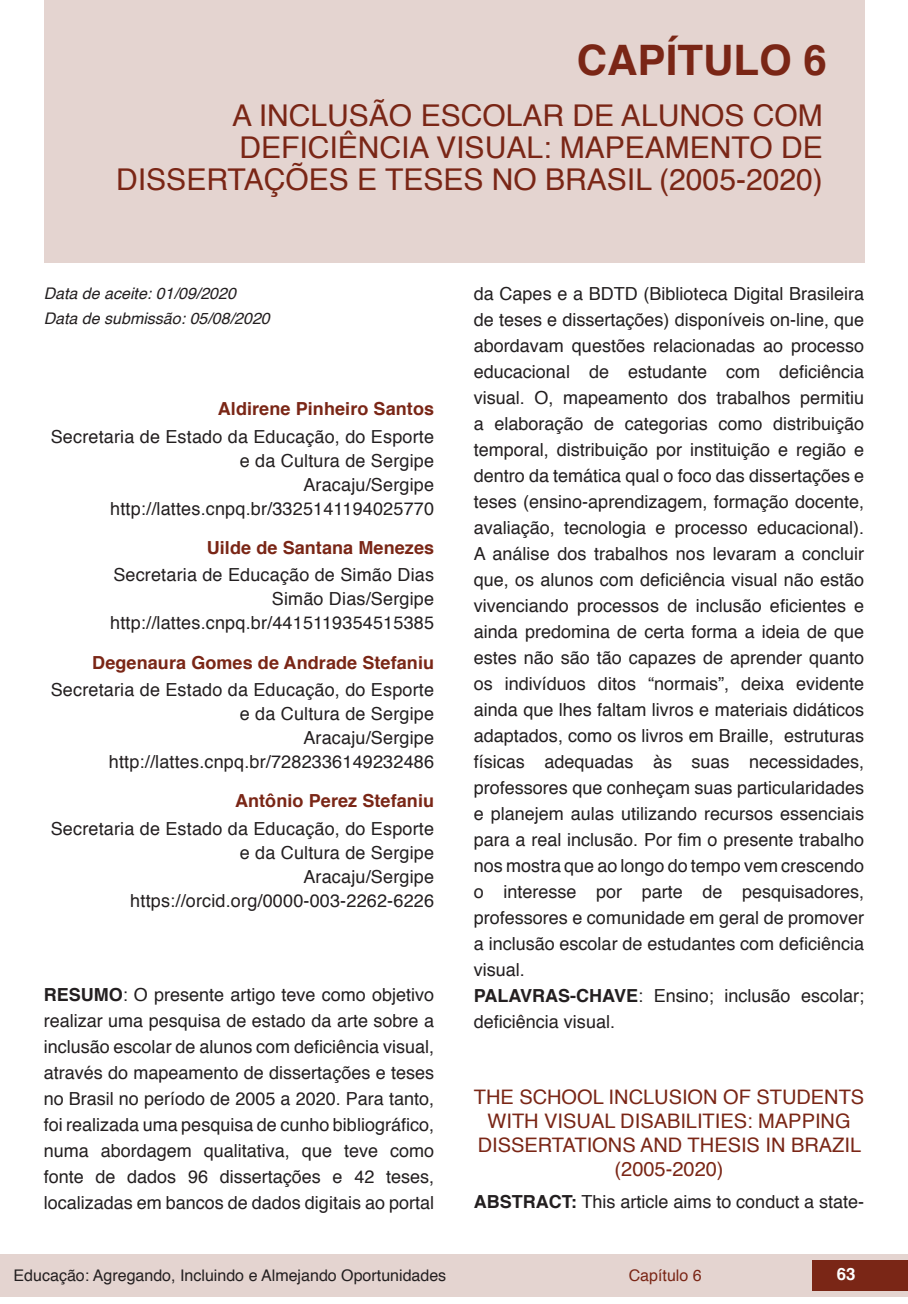
<style>
.page{position:relative;width:908px;height:1304px;background:#fff}
.page>*{position:absolute;margin:0;border:0;box-sizing:border-box;transform-origin:0 0}
.capítulos{font:700 42px "Helvetica";color:#7a2616}
.nome_artigos{font:30px/32px "Helvetica";color:#7a2616;text-align:right}
.título_Inglês{font:20px/24px "Helvetica";color:#7a2616;text-align:center}
.Resumos_e_PC_TXT{font:18px/26px "Helvetica";color:#231f20;text-align:justify}
.info_autores{font:18px/24px "Helvetica";letter-spacing:.01em;color:#231f20;text-align:right}
.nome_autores{font:700 18px "Helvetica";letter-spacing:.005em;color:#7a2616}
.t1{font:700 16.8px "Helvetica";color:#fff}
.t2{font:16px "Helvetica";color:#231f20}
.data{font:italic 16px "Helvetica";color:#231f20}
.t3{font:16px "Helvetica";color:#7a2616}
.s1{font-weight:700}
</style>
<div class="page">
<div style="left:0;top:1254px;width:906px;height:43px;background:#e4d4d0"></div>
<div style="left:812px;top:1261px;width:95px;height:30px;background:#7a2616"></div>
<div style="left:44px;top:0;width:819px;height:263px;background:#e4d4d0"></div>
<p class="capítulos" style="left:576px;top:26px;width:251px">CAPÍTULO 6</p>
<p class="nome_artigos" style="left:116px;top:101px;width:707px">A INCLUSÃO ESCOLAR DE ALUNOS COM<br>DEFICIÊNCIA VISUAL: MAPEAMENTO DE<br>DISSERTAÇÕES E TESES NO BRASIL (2005-2020)</p>
<p class="data" style="left:44px;top:280px;width:194px">Data de aceite: 01/09/2020</p>
<p class="data" style="left:44px;top:306px;width:227px">Data de submissão: 05/08/2020</p>
<p class="nome_autores" style="left:218px;top:395px;width:218px">Aldirene Pinheiro Santos</p>
<p class="info_autores" style="left:51px;top:425px;width:384px">Secretaria de Estado da Educação, do Esporte e da Cultura de Sergipe</p>
<p class="info_autores" style="left:303px;top:473px;width:132px">Aracaju/Sergipe</p>
<p class="info_autores" style="left:110px;top:497px;width:325px">http://lattes.cnpq.br/3325141194025770</p>
<p class="nome_autores" style="left:207px;top:533px;width:229px">Uilde de Santana Menezes</p>
<p class="info_autores" style="left:113px;top:564px;width:322px">Secretaria de Educação de Simão Dias</p>
<p class="info_autores" style="left:272px;top:588px;width:164px">Simão Dias/Sergipe</p>
<p class="info_autores" style="left:110px;top:612px;width:325px">http://lattes.cnpq.br/4415119354515385</p>
<p class="nome_autores" style="left:92px;top:648px;width:343px">Degenaura Gomes de Andrade Stefaniu</p>
<p class="info_autores" style="left:51px;top:678px;width:384px">Secretaria de Estado da Educação, do Esporte e da Cultura de Sergipe</p>
<p class="info_autores" style="left:303px;top:726px;width:132px">Aracaju/Sergipe</p>
<p class="info_autores" style="left:109px;top:750px;width:326px">http://lattes.cnpq.br/7282336149232486</p>
<p class="nome_autores" style="left:235px;top:787px;width:200px">Antônio Perez Stefaniu</p>
<p class="info_autores" style="left:51px;top:817px;width:384px">Secretaria de Estado da Educação, do Esporte e da Cultura de Sergipe</p>
<p class="info_autores" style="left:303px;top:865px;width:132px">Aracaju/Sergipe</p>
<p class="info_autores" style="left:130px;top:889px;width:305px">https://orcid.org/0000-003-2262-6226</p>
<p class="Resumos_e_PC_TXT" style="left:44px;top:982px;width:392px"><span class="s1">RESUMO</span>: O presente artigo teve como objetivo realizar uma pesquisa de estado da arte sobre a inclusão escolar de alunos com deficiência visual, através do mapeamento de dissertações e teses no Brasil no período de 2005 a 2020. Para tanto, foi realizada uma pesquisa de cunho bibliográfico, numa abordagem qualitativa, que teve como fonte de dados 96 dissertações e 42 teses, localizadas em bancos de dados digitais ao portal</p>
<p class="Resumos_e_PC_TXT" style="left:473px;top:281px;width:392px">da Capes e a BDTD (Biblioteca Digital Brasileira de teses e dissertações) disponíveis on-line, que abordavam questões relacionadas ao processo educacional de estudante com deficiência visual. O, mapeamento dos trabalhos permitiu a elaboração de categorias como distribuição temporal, distribuição por instituição e região e dentro da temática qual o foco das dissertações e teses (ensino-aprendizagem, formação docente, avaliação, tecnologia e processo educacional).<br>A análise dos trabalhos nos levaram a concluir que, os alunos com deficiência visual não estão vivenciando processos de inclusão eficientes e ainda predomina de certa forma a ideia de que estes não são tão capazes de aprender quanto os indivíduos ditos “normais”, deixa evidente ainda que lhes faltam livros e materiais didáticos adaptados, como os livros em Braille, estruturas físicas adequadas às suas necessidades, professores que conheçam suas particularidades e planejem aulas utilizando recursos essenciais para a real inclusão. Por fim o presente trabalho nos mostra que ao longo do tempo vem crescendo o interesse por parte de pesquisadores, professores e comunidade em geral de promover a inclusão escolar de estudantes com deficiência visual.</p>
<p class="Resumos_e_PC_TXT" style="left:473px;top:983px;width:392px"><span class="s1">PALAVRAS-CHAVE</span>: Ensino; inclusão escolar; deficiência visual.</p>
<p class="título_Inglês" style="left:473px;top:1086px;width:392px">THE SCHOOL INCLUSION OF STUDENTS<br>WITH VISUAL DISABILITIES: MAPPING<br>DISSERTATIONS AND THESIS IN BRAZIL (2005-2020)</p>
<p class="Resumos_e_PC_TXT" style="left:473px;top:1189px;width:392px"><span class="s1">ABSTRACT:</span> This article aims to conduct a state-</p>
<p class="t2" style="left:14px;top:1263px;width:434px">Educação: Agregando, Incluindo e Almejando Oportunidades</p>
<p class="t3" style="left:628px;top:1263px;width:74px">Capítulo 6</p>
<p class="t1" style="left:836px;top:1261px;width:20px">63</p>
</div>
